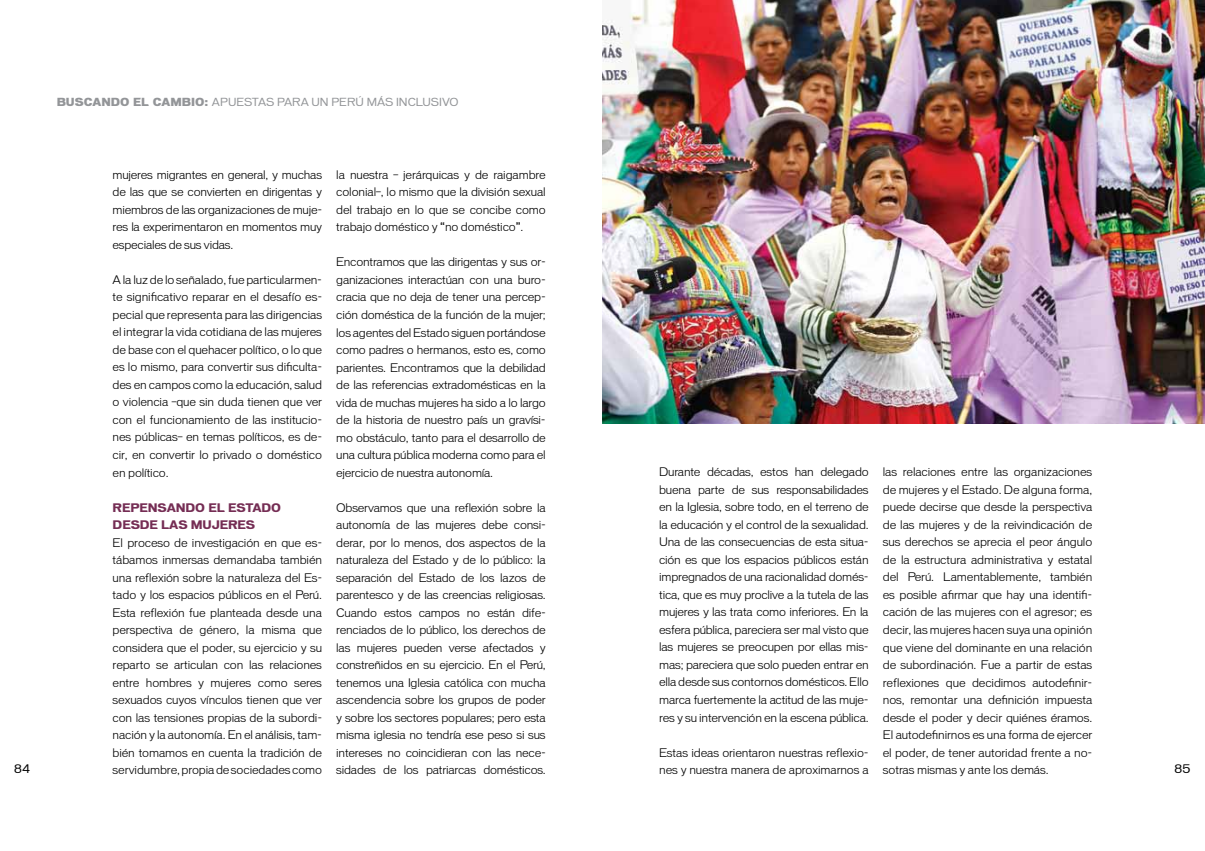
<style>
.page{position:relative;width:1205px;height:851px;background:#fff}
.page>*{position:absolute;margin:0;border:0;box-sizing:border-box;transform-origin:0 0}
.t1{font:100 11.25px/17.5px "Vonnes";letter-spacing:-.01em;color:#000;text-align:justify}
.t2{font:700 11.25px/17.5px "Vonnes";letter-spacing:-.01em;color:#752d54}
.t3{font:11.25px "Vonnes";color:#000}
.t4{font:10.62px "Vonnes";color:#939598}
.s1{font-weight:700;font-stretch:expanded}
</style>
<div class="page">
<img style="left:602px;top:0;width:603px;height:423px">
<p class="t3" style="left:14px;top:762px;width:18px">84</p>
<p class="t4" style="left:57px;top:96px;width:403px"><span class="s1">BUSCANDO EL CAMBIO:</span> APUESTAS PARA UN PERÚ MÁS INCLUSIVO</p>
<p class="t1" style="left:113px;top:166px;width:211px">mujeres migrantes en general, y muchas de las que se convierten en dirigentas y miembros de las organizaciones de muje&shy;res la experimentaron en momentos muy especiales de sus vidas.</p>
<p class="t1" style="left:113px;top:271px;width:211px">A la luz de lo señalado, fue particularmen&shy;te significativo reparar en el desafío es&shy;pecial que representa para las dirigencias el integrar la vida cotidiana de las mujeres de base con el quehacer político, o lo que es lo mismo, para convertir sus dificulta&shy;des en campos como la educación, salud o violencia –que sin duda tienen que ver con el funcionamiento de las institucio&shy;nes públicas– en temas políticos, es de&shy;cir, en convertir lo privado o doméstico en político.</p>
<p class="t2" style="left:113px;top:498px;width:168px">REPENSANDO EL ESTADO<br>DESDE LAS MUJERES</p>
<p class="t1" style="left:113px;top:533px;width:211px">El proceso de investigación en que es&shy;tábamos inmersas demandaba también una reflexión sobre la naturaleza del Es&shy;tado y los espacios públicos en el Perú.<br>Esta reflexión fue planteada desde una perspectiva de género, la misma que considera que el poder, su ejercicio y su reparto se articulan con las relaciones entre hombres y mujeres como seres sexuados cuyos vínculos tienen que ver con las tensiones propias de la subordi&shy;nación y la autonomía. En el análisis, tam&shy;bién tomamos en cuenta la tradición de servidumbre, propia de sociedades como</p>
<p class="t1" style="left:336px;top:166px;width:211px">la nuestra – jerárquicas y de raigambre colonial–, lo mismo que la división sexual del trabajo en lo que se concibe como trabajo doméstico y “no doméstico”.</p>
<p class="t1" style="left:336px;top:253px;width:211px">Encontramos que las dirigentas y sus or&shy;ganizaciones interactúan con una buro&shy;cracia que no deja de tener una percep&shy;ción doméstica de la función de la mujer; los agentes del Estado siguen portándose como padres o hermanos, esto es, como parientes. Encontramos que la debilidad de las referencias extradomésticas en la vida de muchas mujeres ha sido a lo largo de la historia de nuestro país un gravísi&shy;mo obstáculo, tanto para el desarrollo de una cultura pública moderna como para el ejercicio de nuestra autonomía.</p>
<p class="t1" style="left:336px;top:498px;width:211px">Observamos que una reflexión sobre la autonomía de las mujeres debe consi&shy;derar, por lo menos, dos aspectos de la naturaleza del Estado y de lo público: la separación del Estado de los lazos de parentesco y de las creencias religiosas.<br>Cuando estos campos no están dife&shy;renciados de lo público, los derechos de las mujeres pueden verse afectados y constreñidos en su ejercicio. En el Perú, tenemos una Iglesia católica con mucha ascendencia sobre los grupos de poder y sobre los sectores populares; pero esta misma iglesia no tendría ese peso si sus intereses no coincidieran con las nece&shy;sidades de los patriarcas domésticos.</p>
<p class="t1" style="left:659px;top:463px;width:211px">Durante décadas, estos han delegado buena parte de sus responsabilidades en la Iglesia, sobre todo, en el terreno de la educación y el control de la sexualidad.<br>Una de las consecuencias de esta situa&shy;ción es que los espacios públicos están impregnados de una racionalidad domés&shy;tica, que es muy proclive a la tutela de las mujeres y las trata como inferiores. En la esfera pública, pareciera ser mal visto que las mujeres se preocupen por ellas mis&shy;mas; pareciera que solo pueden entrar en ella desde sus contornos domésticos. Ello marca fuertemente la actitud de las muje&shy;res y su intervención en la escena pública.</p>
<p class="t1" style="left:659px;top:743px;width:211px">Estas ideas orientaron nuestras reflexio&shy;nes y nuestra manera de aproximarnos a</p>
<p class="t1" style="left:883px;top:463px;width:211px">las relaciones entre las organizaciones de mujeres y el Estado. De alguna forma, puede decirse que desde la perspectiva de las mujeres y de la reivindicación de sus derechos se aprecia el peor ángulo de la estructura administrativa y estatal del Perú. Lamentablemente, también es posible afirmar que hay una identifi&shy;cación de las mujeres con el agresor; es decir, las mujeres hacen suya una opinión que viene del dominante en una relación de subordinación. Fue a partir de estas reflexiones que decidimos autodefinir&shy;nos, remontar una definición impuesta desde el poder y decir quiénes éramos.<br>El autodefinirnos es una forma de ejercer el poder, de tener autoridad frente a no&shy;sotras mismas y ante los demás.</p>
<p class="t3" style="left:1174px;top:762px;width:17px">85</p>
</div>
